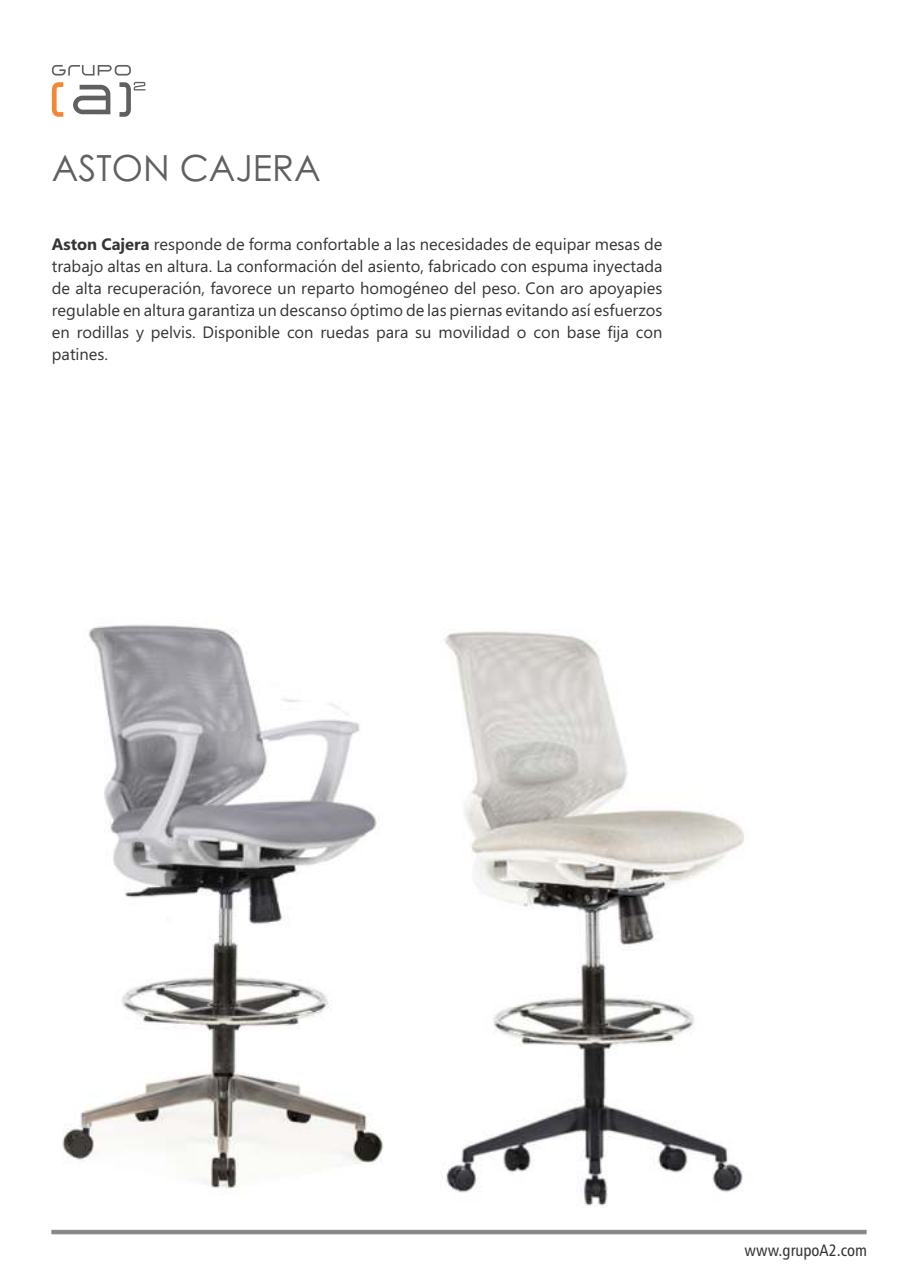
<style>
.page{position:relative;width:918px;height:1265px;background:#fff}
.page>*{position:absolute;margin:0;border:0;box-sizing:border-box;transform-origin:0 0}
.t1{font:36px "Century Gothic";color:#606062}
.t2{font:16.5px/21.9px "Segoe UI";color:#373435;text-align:justify}
.t3{font:16.5px "Humanist 777 BT Roman Condensed B";color:#373435}
.s1{font-weight:700}
</style>
<div class="page">
<hr style="left:52px;top:1230px;width:814px;height:4px;background:#848688">
<svg style="left:52px;top:82px;width:11px;height:35px"></svg>
<svg style="left:73px;top:82px;width:72px;height:35px"></svg>
<svg style="left:52px;top:65px;width:79px;height:11px"></svg>
<img style="left:62px;top:625px;width:322px;height:570px">
<img style="left:442px;top:631px;width:302px;height:575px">
<h1 class="t1" style="left:52px;top:154px;width:270px">ASTON CAJERA</h1>
<p class="t2" style="left:52px;top:235px;width:612px"><span class="s1">Aston Cajera</span> responde de forma confortable a las necesidades de equipar mesas de trabajo altas en altura. La conformación del asiento, fabricado con espuma inyectada de alta recuperación, favorece un reparto homogéneo del peso. Con aro apoyapies regulable en altura garantiza un descanso óptimo de las piernas evitando así esfuerzos en rodillas y pelvis. Disponible con ruedas para su movilidad o con base fija con patines.</p>
<p class="t3" style="left:745px;top:1243px;width:124px">www.grupoA2.com</p>
</div>
